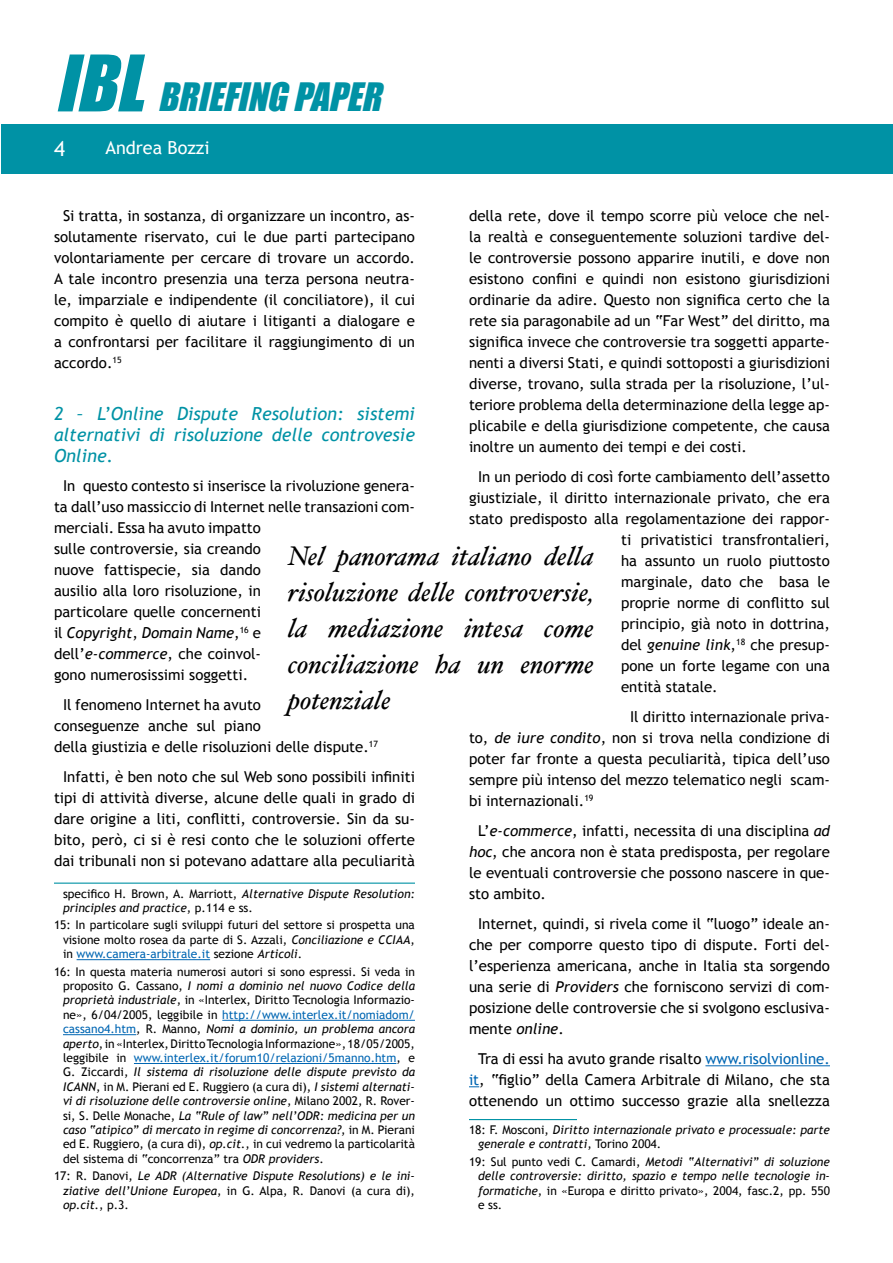
<style>
.page{position:relative;width:893px;height:1263px;background:#fff}
.page>*{position:absolute;margin:0;border:0;box-sizing:border-box;transform-origin:0 0}
.t1{font:italic 36px "Impact";color:#0092a5}
.t2{font:italic 27px/36px "Hoefler Text";color:#000;text-align:justify}
.t3{font:italic 18px/21px "Trebuchet MS";color:#0092a5;text-align:justify}
.t4{font:18px "Trebuchet MS";color:#fff}
.t5{font:15px/21px "Trebuchet MS";color:#000;text-align:justify}
.t6{font:12px/14.4px "Trebuchet MS";color:#000}
.t7{font:italic 12px/14.4px "Trebuchet MS";color:#000}
.s1{font-size:72px}
.s2{font-style:italic}
.s3{color:#0066b3}
.s4{font-style:normal}
</style>
<div class="page">
<div style="left:2px;top:124px;width:891px;height:49px;background:#0092a5"></div>
<hr style="left:54px;top:882px;width:361px;height:2px;background:#0092a5">
<hr style="left:77px;top:959px;width:133px;height:1px;background:#0066b3">
<hr style="left:222px;top:1020px;width:193px;height:1px;background:#0066b3">
<hr style="left:63px;top:1034px;width:73px;height:1px;background:#0066b3">
<hr style="left:134px;top:1063px;width:262px;height:1px;background:#0066b3">
<hr style="left:705px;top:1065px;width:125px;height:1px;background:#0066b3">
<hr style="left:469px;top:1119px;width:108px;height:1px;background:#0092a5">
<h1 class="t1" style="left:55px;top:75px;width:337px"><span class="s1">IBL</span> BRIEFING PAPER</h1>
<p class="t4" style="left:105px;top:137px;width:106px">Andrea Bozzi</p>
<p class="t5" style="left:469px;top:205px;width:362px">della rete, dove il tempo scorre più veloce che nel&shy;la realtà e conseguentemente soluzioni tardive del&shy;le controversie possono apparire inutili, e dove non esistono confini e quindi non esistono giurisdizioni ordinarie da adire. Questo non significa certo che la rete sia paragonabile ad un “Far West” del diritto, ma significa invece che controversie tra soggetti apparte&shy;nenti a diversi Stati, e quindi sottoposti a giurisdizioni diverse, trovano, sulla strada per la risoluzione, l’ul&shy;teriore problema della determinazione della legge ap&shy;plicabile e della giurisdizione competente, che causa inoltre un aumento dei tempi e dei costi.</p>
<p class="t5" style="left:478px;top:466px;width:353px">In un periodo di così forte cambiamento dell’assetto</p>
<p class="t5" style="left:469px;top:487px;width:362px">giustiziale, il diritto internazionale privato, che era</p>
<p class="t5" style="left:469px;top:508px;width:362px">stato predisposto alla regolamentazione dei rappor-</p>
<p class="t5" style="left:621px;top:529px;width:210px">ti privatistici transfrontalieri,</p>
<p class="t5" style="left:621px;top:550px;width:210px">ha assunto un ruolo piuttosto</p>
<p class="t5" style="left:621px;top:571px;width:210px">marginale, dato che basa le</p>
<p class="t5" style="left:621px;top:592px;width:210px">proprie norme di conflitto sul</p>
<p class="t5" style="left:621px;top:613px;width:210px">principio, già noto in dottrina,</p>
<p class="t5" style="left:621px;top:634px;width:210px">del <span class="s2">genuine link</span>,<sup>1</sup> <sup>8</sup> che presup-</p>
<p class="t5" style="left:621px;top:655px;width:210px">pone un forte legame con una</p>
<p class="t5" style="left:621px;top:676px;width:98px">entità statale.</p>
<p class="t5" style="left:469px;top:706px;width:362px;text-indent:161px">Il diritto internazionale priva&shy;to, <span class="s2">de iure condito</span>, non si trova nella condizione di poter far fronte a questa peculiarità, tipica dell’uso sempre più intenso del mezzo telematico negli scam&shy;bi internazionali.<sup>19</sup></p>
<p class="t5" style="left:469px;top:820px;width:362px;text-indent:9px">L’<span class="s2">e-commerce</span>, infatti, necessita di una disciplina <span class="s2">ad hoc</span>, che ancora non è stata predisposta, per regolare le eventuali controversie che possono nascere in que&shy;sto ambito.</p>
<p class="t5" style="left:469px;top:913px;width:362px;text-indent:9px">Internet, quindi, si rivela come il “luogo” ideale an&shy;che per comporre questo tipo di dispute. Forti del&shy;l’esperienza americana, anche in Italia sta sorgendo una serie di <span class="s2">Providers</span> che forniscono servizi di com&shy;posizione delle controversie che si svolgono esclusiva&shy;mente <span class="s2">online</span>.</p>
<p class="t5" style="left:469px;top:1048px;width:362px;text-align:center">Tra di essi ha avuto grande risalto <span class="s3">www.risolvionline. it</span>, “figlio” della Camera Arbitrale di Milano, che sta ottenendo un ottimo successo grazie alla snellezza</p>
<p class="t7" style="left:478px;top:1123px;width:353px;text-indent:-9px"><span class="s4">1 8: F. Mosconi,</span> Diritto internazionale privato e processuale: parte generale e contratti<span class="s4">, Torino 2004.</span></p>
<p class="t7" style="left:478px;top:1154px;width:353px;text-align:justify;text-indent:-9px"><span class="s4">19 : Sul punto vedi C. Camardi,</span> Metodi “Alternativi” di soluzione delle controversie: diritto, spazio e tempo nelle tecnologie in&shy;formatiche<span class="s4">, in «Europa e diritto privato», 2004, fasc.2, pp. 550 e ss.</span></p>
<p class="t5" style="left:54px;top:205px;width:362px;text-indent:9px">Si tratta, in sostanza, di organizzare un incontro, as&shy;solutamente riservato, cui le due parti partecipano volontariamente per cercare di trovare un accordo.<br>A tale incontro presenzia una terza persona neutra&shy;le, imparziale e indipendente (il conciliatore), il cui compito è quello di aiutare i litiganti a dialogare e a confrontarsi per facilitare il raggiungimento di un accordo.<sup>15</sup></p>
<p class="t3" style="left:54px;top:404px;width:362px">2 – L’Online Dispute Resolution: sistemi alternativi di risoluzione delle controvesie Online.</p>
<p class="t5" style="left:54px;top:475px;width:362px;text-align:left;text-indent:9px">In questo contesto si inserisce la rivoluzione genera&shy;ta dall’uso massiccio di Internet nelle transazioni com&shy;merciali. Essa ha avuto impatto<br>sulle controversie, sia creando<br>nuove fattispecie, sia dando<br>ausilio alla loro risoluzione, in<br>particolare quelle concernenti<br>il <span class="s2">Copyright</span>, <span class="s2">Domain Name</span>,<sup>16</sup> e<br>dell’<span class="s2">e-commerce</span>, che coinvol-<br>gono numerosissimi soggetti.</p>
<p class="t5" style="left:54px;top:694px;width:326px;text-align:left;text-indent:9px">Il fenomeno Internet ha avuto<br>conseguenze anche sul piano<br>della giustizia e delle risoluzioni delle dispute.<sup>1</sup> <sup>7</sup></p>
<p class="t5" style="left:54px;top:766px;width:362px;text-align:center">Infatti, è ben noto che sul Web sono possibili infiniti tipi di attività diverse, alcune delle quali in grado di dare origine a liti, conflitti, controversie. Sin da su&shy;bito, però, ci si è resi conto che le soluzioni offerte dai tribunali non si potevano adattare alla peculiarità</p>
<p class="t7" style="left:63px;top:886px;width:353px"><span class="s4">specifico H. Brown, A. Marriott,</span> Alternative Dispute Resolution: principles and practice<span class="s4">, p.114</span></p>
<h2 class="t2" style="left:288px;top:538px;width:308px">Nel panorama italiano della risoluzione delle controversie, la mediazione intesa come conciliazione ha un enorme potenziale</h2>
<p class="t6" style="left:54px;top:899px;width:362px;line-height:17.4px;text-indent:175px">e ss.<br>15 : In particolare sugli sviluppi futuri del settore si prospetta una</p>
<p class="t6" style="left:63px;top:932px;width:353px">visione molto rosea da parte di S. Azzali, <span class="s2">Conciliazione e CCIAA</span>, in <span class="s3">www.camera-arbitrale.it</span> sezione <span class="s2">Articoli</span>.</p>
<p class="t6" style="left:63px;top:964px;width:353px;text-align:justify;text-indent:-9px">16 : In questa materia numerosi autori si sono espressi. Si veda in proposito G. Cassano, <span class="s2">I nomi a dominio nel nuovo Codice della proprietà industriale</span>, in «Interlex, Diritto Tecnologia Informazio&shy;ne», 6/04/2005, leggibile in <span class="s3">http://www.interlex.it/nomiadom/ cassano4.htm</span>, R. Manno, <span class="s2">Nomi a dominio, un problema ancora aperto</span>, in «Interlex, Diritto Tecnologia Informazione», 1 8/05/2005, leggibile in <span class="s3">www.interlex.it/forum1 0/relazioni/5manno.htm</span>, e G. Ziccardi, <span class="s2">Il sistema di risoluzione delle dispute previsto da ICANN</span>, in M. Pierani ed E. Ruggiero (a cura di), <span class="s2">I sistemi alternati&shy;vi di risoluzione delle controversie online</span>, Milano 2002, R. Rover&shy;si, S. Delle Monache, <span class="s2">La “Rule of law” nell’ODR: medicina per un caso “atipico” di mercato in regime di concorrenza?</span>, in M. Pierani ed E. Ruggiero, (a cura di), <span class="s2">op.cit.</span>, in cui vedremo la particolarità del sistema di “concorrenza” tra <span class="s2">ODR providers</span>.</p>
<p class="t7" style="left:63px;top:1169px;width:353px;text-align:justify;text-indent:-9px"><span class="s4">1 7: R. Danovi,</span> Le ADR (Alternative Dispute Resolutions) e le ini&shy;ziative dell’Unione Europea<span class="s4">, in G. Alpa, R. Danovi (a cura di), </span>op.cit.<span class="s4">, p.3.</span></p>
</div>
